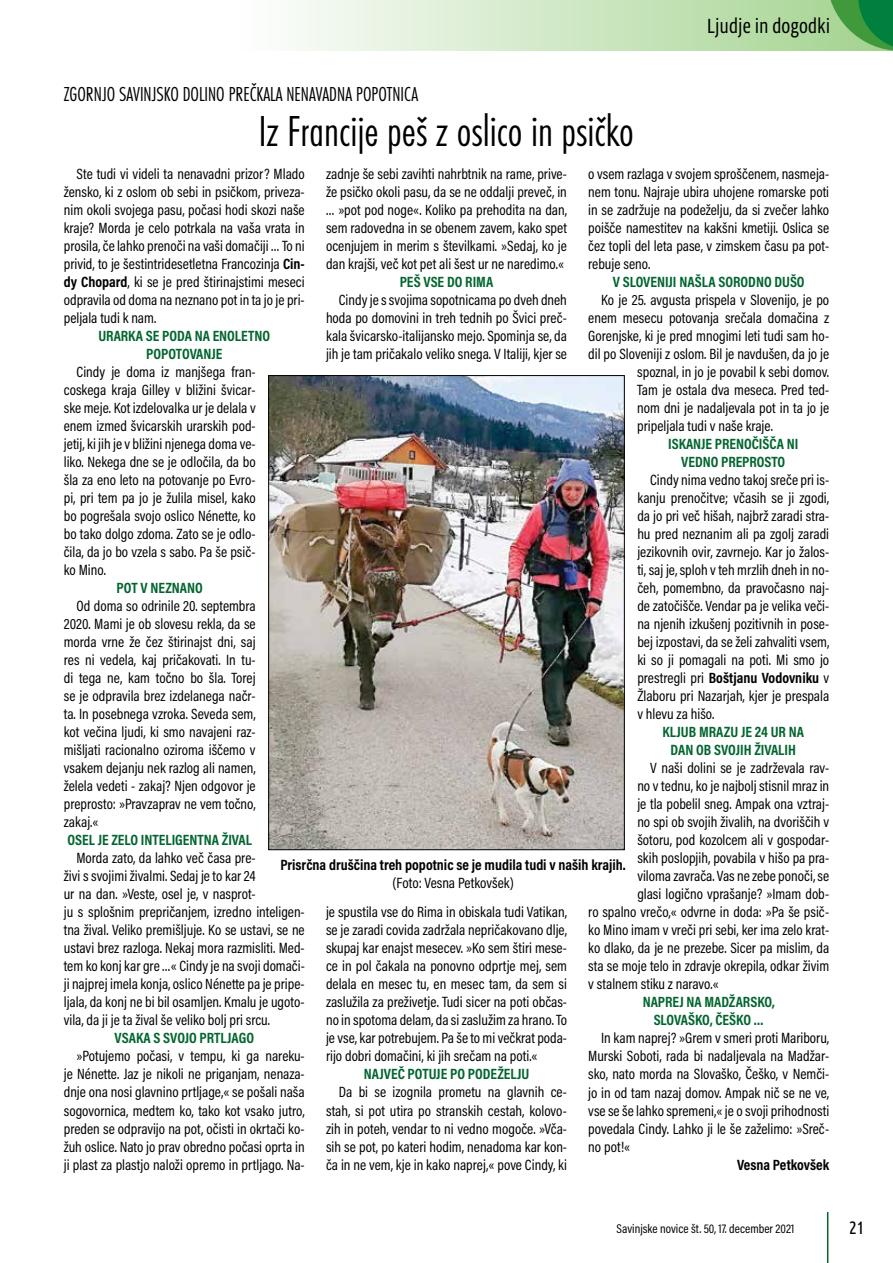
<style>
.page{position:relative;width:893px;height:1263px;background:#fff}
.page>*{position:absolute;margin:0;border:0;box-sizing:border-box;transform-origin:0 0}
.t1{font:45px "Futura TEE Ligh Cond";color:#000}
.t2{font:21px "Futura TEE Ligh Cond";color:#000}
.t3{font:21px "Vista Sans Nar OTCE";color:#000}
.t4{font:18px "Ubuntu Condensed";color:#000}
.t5{font:15px/18px "Acumin Pro Cond";color:#000;text-align:justify}
.t6{font:700 15px/18px "Acumin Pro Cond";color:#00652e;text-align:center}
.t7{font:700 15px "Acumin Pro Cond";color:#000}
.t8{font:12.75px "Acumin Pro Cond";color:#000}
.s1{font-weight:700}
</style>
<div class="page">
<svg style="left:294px;top:0;width:533px;height:51px;background:#d0e8c6"></svg>
<hr style="left:827px;top:1212px;width:1px;height:51px;background:#00652e">
<svg style="left:827px;top:0;width:66px;height:51px;background:#4ea55b"></svg>
<img style="left:270px;top:377px;width:352px;height:471px">
<h2 class="t3" style="left:707px;top:14px;width:125px">Ljudje in dogodki</h2>
<h2 class="t2" style="left:64px;top:82px;width:356px">ZGORNJO SAVINJSKO DOLINO PREČKALA NENAVADNA POPOTNICA</h2>
<h1 class="t1" style="left:259px;top:105px;width:377px">Iz Francije peš z oslico in psičko</h1>
<p class="t5" style="left:64px;top:165px;width:242px;text-indent:13px">Ste tudi vi videli ta nenavadni prizor? Mlado žensko, ki z oslom ob sebi in psičkom, priveza&shy;nim okoli svojega pasu, počasi hodi skozi naše kraje? Morda je celo potrkala na vaša vrata in prosila, če lahko prenoči na vaši domačiji … To ni privid, to je šestintridesetletna Francozinja <span class="s1">Cin&shy;dy Chopard</span>, ki se je pred štirinajstimi meseci odpravila od doma na neznano pot in ta jo je pri&shy;peljala tudi k nam.</p>
<p class="t6" style="left:98px;top:327px;width:173px">URARKA SE PODA NA ENOLETNO<br>POPOTOVANJE</p>
<p class="t5" style="left:64px;top:363px;width:193px;text-indent:13px">Cindy je doma iz manjšega fran&shy;coskega kraja Gilley v bližini švicar&shy;ske meje. Kot izdelovalka ur je delala v enem izmed švicarskih urarskih pod&shy;jetij, ki jih je v bližini njenega doma ve&shy;liko. Nekega dne se je odločila, da bo šla za eno leto na potovanje po Evro&shy;pi, pri tem pa jo je žulila misel, kako bo pogrešala svojo oslico Nénette, ko bo tako dolgo zdoma. Zato se je odlo&shy;čila, da jo bo vzela s sabo. Pa še psič&shy;ko Mino.</p>
<p class="t6" style="left:117px;top:579px;width:88px">POT V NEZNANO</p>
<p class="t5" style="left:64px;top:597px;width:193px;text-indent:13px">Od doma so odrinile 20. septembra 2020. Mami je ob slovesu rekla, da se morda vrne že čez štirinajst dni, saj res ni vedela, kaj pričakovati. In tu&shy;di tega ne, kam točno bo šla. Torej se je odpravila brez izdelanega načr&shy;ta. In posebnega vzroka. Seveda sem, kot večina ljudi, ki smo navajeni raz&shy;mišljati racionalno oziroma iščemo v vsakem dejanju nek razlog ali namen, želela vedeti - zakaj? Njen odgovor je preprosto: »Pravzaprav ne vem točno, zakaj.«</p>
<p class="t6" style="left:68px;top:831px;width:186px">OSEL JE ZELO INTELIGENTNA ŽIVAL</p>
<p class="t5" style="left:64px;top:849px;width:242px;text-align:left;text-indent:13px">Morda zato, da lahko več časa pre-<br>živi s svojimi živalmi. Sedaj je to kar 24<br>ur na dan. »Veste, osel je, v nasprot-<br>ju s splošnim prepričanjem, izredno inteligen&shy;tna žival. Veliko premišljuje. Ko se ustavi, se ne ustavi brez razloga. Nekaj mora razmisliti. Med&shy;tem ko konj kar gre …« Cindy je na svoji domači&shy;ji najprej imela konja, oslico Nénette pa je pripe&shy;ljala, da konj ne bi bil osamljen. Kmalu je ugoto&shy;vila, da ji je ta žival še veliko bolj pri srcu.</p>
<p class="t6" style="left:114px;top:1029px;width:141px">VSAKA S SVOJO PRTLJAGO</p>
<p class="t5" style="left:64px;top:1047px;width:242px;text-indent:13px">»Potujemo počasi, v tempu, ki ga nareku&shy;je Nénette. Jaz je nikoli ne priganjam, nenaza&shy;dnje ona nosi glavnino prtljage,« se pošali naša sogovornica, medtem ko, tako kot vsako jutro, preden se odpravijo na pot, očisti in okrtači ko&shy;žuh oslice. Nato jo prav obredno počasi oprta in ji plast za plastjo naloži opremo in prtljago. Na-</p>
<p class="t5" style="left:326px;top:165px;width:242px">zadnje še sebi zavihti nahrbtnik na rame, prive&shy;že psičko okoli pasu, da se ne oddalji preveč, in … »pot pod noge«. Koliko pa prehodita na dan, sem radovedna in se obenem zavem, kako spet ocenjujem in merim s številkami. »Sedaj, ko je dan krajši, več kot pet ali šest ur ne naredimo.«</p>
<p class="t6" style="left:400px;top:273px;width:95px">PEŠ VSE DO RIMA</p>
<p class="t5" style="left:326px;top:291px;width:242px;text-indent:13px">Cindy je s svojima sopotnicama po dveh dneh hoda po domovini in treh tednih po Švici preč&shy;kala švicarsko-italijansko mejo. Spominja se, da jih je tam pričakalo veliko snega. V Italiji, kjer se</p>
<p class="t5" style="left:588px;top:165px;width:242px">o vsem razlaga v svojem sproščenem, nasmeja&shy;nem tonu. Najraje ubira uhojene romarske poti in se zadržuje na podeželju, da si zvečer lahko poišče namestitev na kakšni kmetiji. Oslica se čez topli del leta pase, v zimskem času pa pot&shy;rebuje seno.</p>
<p class="t6" style="left:613px;top:273px;width:193px">V SLOVENIJI NAŠLA SORODNO DUŠO</p>
<p class="t5" style="left:601px;top:291px;width:230px">Ko je 25. avgusta prispela v Slovenijo, je po</p>
<p class="t5" style="left:588px;top:309px;width:242px">enem mesecu potovanja srečala domačina z</p>
<p class="t5" style="left:588px;top:327px;width:242px">Gorenjske, ki je pred mnogimi leti tudi sam ho-</p>
<p class="t5" style="left:588px;top:345px;width:242px">dil po Sloveniji z oslom. Bil je navdušen, da jo je</p>
<p class="t5" style="left:637px;top:363px;width:193px">spoznal, in jo je povabil k sebi domov.</p>
<p class="t5" style="left:637px;top:381px;width:193px">Tam je ostala dva meseca. Pred ted-</p>
<p class="t5" style="left:637px;top:399px;width:193px">nom dni je nadaljevala pot in ta jo je</p>
<p class="t5" style="left:637px;top:417px;width:137px">pripeljala tudi v naše kraje.</p>
<p class="t6" style="left:668px;top:435px;width:132px">ISKANJE PRENOČIŠČA NI<br>VEDNO PREPROSTO</p>
<p class="t5" style="left:637px;top:471px;width:193px;text-indent:13px">Cindy nima vedno takoj sreče pri is&shy;kanju prenočitve; včasih se ji zgodi, da jo pri več hišah, najbrž zaradi stra&shy;hu pred neznanim ali pa zgolj zaradi jezikovnih ovir, zavrnejo. Kar jo žalos&shy;ti, saj je, sploh v teh mrzlih dneh in no&shy;čeh, pomembno, da pravočasno naj&shy;de zatočišče. Vendar pa je velika veči&shy;na njenih izkušenj pozitivnih in pose&shy;bej izpostavi, da se želi zahvaliti vsem, ki so ji pomagali na poti. Mi smo jo prestregli pri <span class="s1">Boštjanu Vodovniku</span> v Žlaboru pri Nazarjah, kjer je prespala v hlevu za hišo.</p>
<p class="t6" style="left:663px;top:723px;width:143px">KLJUB MRAZU JE 24 UR NA<br>DAN OB SVOJIH ŽIVALIH</p>
<p class="t5" style="left:650px;top:759px;width:181px">V naši dolini se je zadrževala rav-</p>
<p class="t5" style="left:637px;top:777px;width:193px">no v tednu, ko je najbolj stisnil mraz in</p>
<p class="t5" style="left:637px;top:795px;width:193px">je tla pobelil sneg. Ampak ona vztraj-</p>
<p class="t5" style="left:637px;top:813px;width:193px">no spi ob svojih živalih, na dvoriščih v</p>
<p class="t5" style="left:637px;top:831px;width:193px">šotoru, pod kozolcem ali v gospodar-</p>
<p class="t5" style="left:637px;top:849px;width:193px">skih poslopjih, povabila v hišo pa pra-</p>
<p class="t5" style="left:637px;top:867px;width:193px">viloma zavrača. Vas ne zebe ponoči, se</p>
<p class="t5" style="left:637px;top:885px;width:193px">glasi logično vprašanje? »Imam dob-</p>
<p class="t5" style="left:588px;top:903px;width:242px">ro spalno vrečo,« odvrne in doda: »Pa še psič-</p>
<p class="t5" style="left:588px;top:921px;width:242px">ko Mino imam v vreči pri sebi, ker ima zelo krat-</p>
<p class="t5" style="left:588px;top:939px;width:242px">ko dlako, da je ne prezebe. Sicer pa mislim, da</p>
<p class="t5" style="left:588px;top:957px;width:242px">sta se moje telo in zdravje okrepila, odkar živim</p>
<p class="t5" style="left:588px;top:975px;width:132px">v stalnem stiku z naravo.«</p>
<p class="t6" style="left:643px;top:993px;width:134px">NAPREJ NA MADŽARSKO,<br>SLOVAŠKO, ČEŠKO …</p>
<p class="t5" style="left:588px;top:1029px;width:242px;text-indent:13px">In kam naprej? »Grem v smeri proti Mariboru, Murski Soboti, rada bi nadaljevala na Madžar&shy;sko, nato morda na Slovaško, Češko, v Nemči&shy;jo in od tam nazaj domov. Ampak nič se ne ve, vse se še lahko spremeni,« je o svoji prihodnosti povedala Cindy. Lahko ji le še zaželimo: »Sreč&shy;no pot!«</p>
<p class="t7" style="left:737px;top:1154px;width:94px">Vesna Petkovšek</p>
<p class="t7" style="left:280px;top:855px;width:347px">Prisrčna druščina treh popotnic se je mudila tudi v naših krajih.</p>
<p class="t5" style="left:392px;top:874px;width:123px">(Foto: Vesna Petkovšek)</p>
<p class="t5" style="left:326px;top:903px;width:242px">je spustila vse do Rima in obiskala tudi Vatikan, se je zaradi covida zadržala nepričakovano dlje, skupaj kar enajst mesecev. »Ko sem štiri mese&shy;ce in pol čakala na ponovno odprtje mej, sem delala en mesec tu, en mesec tam, da sem si zaslužila za preživetje. Tudi sicer na poti občas&shy;no in spotoma delam, da si zaslužim za hrano. To je vse, kar potrebujem. Pa še to mi večkrat poda&shy;rijo dobri domačini, ki jih srečam na poti.«</p>
<p class="t6" style="left:364px;top:1065px;width:167px">NAJVEČ POTUJE PO PODEŽELJU</p>
<p class="t5" style="left:326px;top:1083px;width:242px;text-indent:13px">Da bi se izognila prometu na glavnih ce&shy;stah, si pot utira po stranskih cestah, kolovo&shy;zih in poteh, vendar to ni vedno mogoče. »Vča&shy;sih se pot, po kateri hodim, nenadoma kar kon&shy;ča in ne vem, kje in kako naprej,« pove Cindy, ki</p>
<p class="t8" style="left:617px;top:1221px;width:179px">Savinjske novice št. 50, 17. december 2021</p>
<p class="t4" style="left:849px;top:1216px;width:17px">21</p>
</div>
